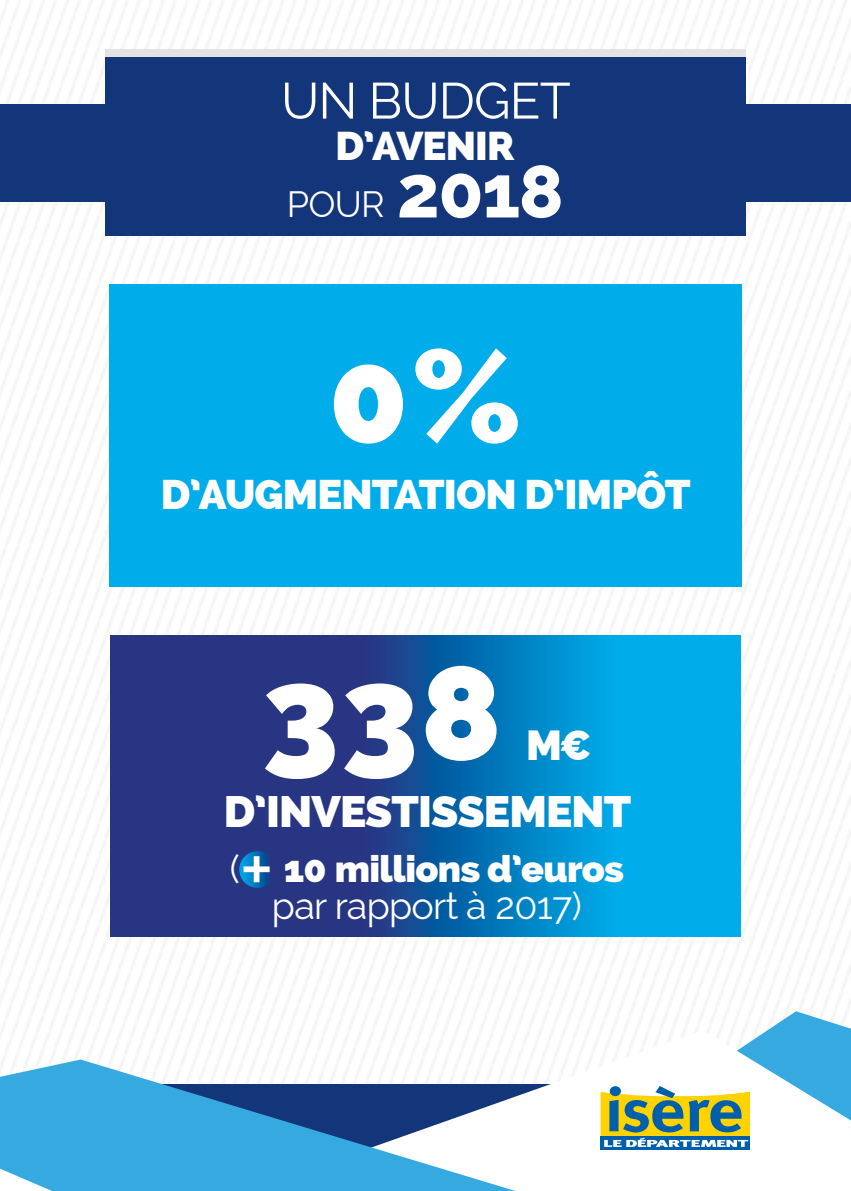
<style>
.page{position:relative;width:851px;height:1191px;background:#fff}
.page>*{position:absolute;margin:0;border:0;box-sizing:border-box;transform-origin:0 0}
.t1{font:800 132.2px "Raleway";color:#fff}
.t2{font:800 130.4px "Raleway";color:#fff}
.t3{font:50.6px "Raleway";letter-spacing:-.02em;color:#fff}
.t4{font:800 44px "Raleway";letter-spacing:-.02em;color:#fff}
.t5{font:800 42px "Raleway";color:#fff}
.t6{font:800 41.4px "Raleway";letter-spacing:-.02em;color:#fff}
.t7{font:800 40.2px "Raleway";letter-spacing:-.02em;color:#fff}
.t8{font:37.6px/37.6px "Raleway";letter-spacing:-.02em;color:#fff;text-align:center}
.t9{font:35.8px "Raleway";color:#fff}
.s1{font-weight:800;font-size:73.6px}
.s2{font-family:"Open Sans";font-weight:700;font-size:53.8px}
.s3{font-weight:800}
</style>
<div class="page">
<img style="left:0;top:0;width:850px;height:1011px">
<svg style="left:1px;top:1011px;width:849px;height:48px"></svg>
<svg style="left:248px;top:1030px;width:602px;height:90px"></svg>
<svg style="left:0;top:1059px;width:515px;height:132px;fill:#36a9e1"></svg>
<svg style="left:0;top:1168px;width:52px;height:23px"></svg>
<div style="left:0;top:104px;width:850px;height:98px;background:#13357a"></div>
<div style="left:105px;top:49px;width:640px;height:186px;background:#e3e3e3"></div>
<div style="left:105px;top:57px;width:640px;height:178px;background:#13357a"></div>
<div style="left:109px;top:284px;width:632px;height:302px;background:#00ace9"></div>
<svg style="left:110px;top:635px;width:630px;height:302px;background:#1264ab"></svg>
<svg style="left:239px;top:851px;width:37px;height:37px"></svg>
<svg style="left:600px;top:1146px;width:149px;height:4px"></svg>
<svg style="left:599px;top:1083px;width:152px;height:63px"></svg>
<h3 class="t3" style="left:281px;top:71px;width:291px">UN BUDGET</h3>
<p class="t7" style="left:335px;top:123px;width:181px">D’AVENIR</p>
<p class="t9" style="left:287px;top:184px;width:278px">POUR <span class="s1">2018</span></p>
<h2 class="t2" style="left:328px;top:321px;width:195px">0%</h2>
<p class="t6" style="left:161px;top:470px;width:531px">D’AUGMENTATION D’IMPÔT</p>
<h1 class="t1" style="left:262px;top:636px;width:241px">338</h1>
<p class="t5" style="left:526px;top:720px;width:67px">M€</p>
<p class="t4" style="left:224px;top:786px;width:409px">D’INVESTISSEMENT</p>
<p class="t8" style="left:230px;top:849px;width:395px">(<span class="s2">+</span> <span class="s3">10 millions d’euros </span>par rapport à 2017)</p>
</div>
